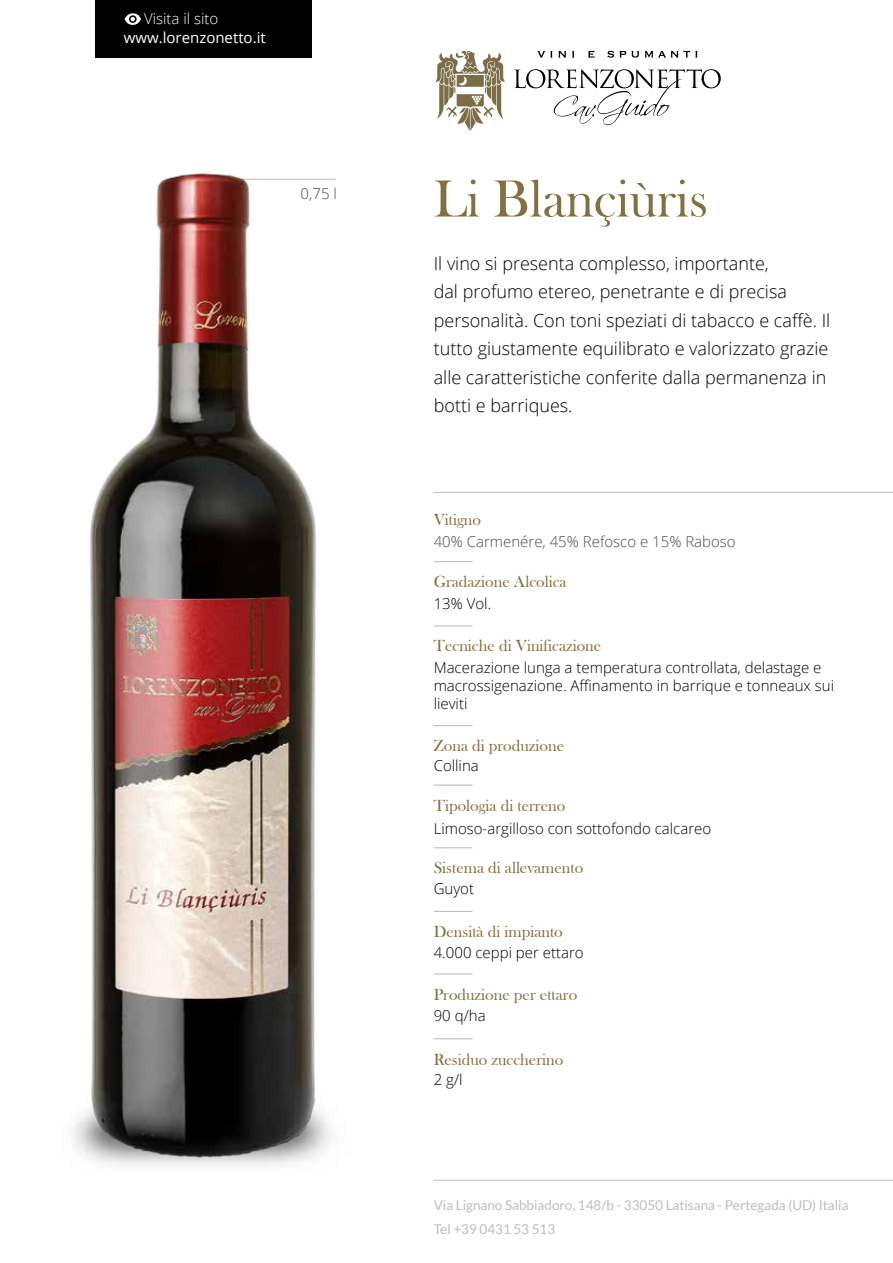
<style>
.page{position:relative;width:893px;height:1263px;background:#fff}
.page>*{position:absolute;margin:0;border:0;box-sizing:border-box;transform-origin:0 0}
.t1{font:54px "Bask Old Face";color:#846f3f}
.t2{font:300 18px/28.5px "Open Sans";color:#000}
.t3{font:16.5px "Bask Old Face";color:#846f3f}
.t4{font:300 15px/18px "Open Sans";color:#000}
.t5{font:300 15px "Open Sans";color:#4a4a4a}
.t6{font:15px "Open Sans";color:#fff}
.t7{font:300 15px "Open Sans";color:#fff}
.t8{font:13.5px/24px "Lato";color:#bcbec0}
</style>
<div class="page">
<hr style="left:434px;top:492px;width:459px;height:1px;background:#bcbec0">
<hr style="left:434px;top:561px;width:38px;height:1px;background:#bcbec0">
<hr style="left:434px;top:625px;width:38px;height:1px;background:#bcbec0">
<hr style="left:434px;top:725px;width:38px;height:1px;background:#bcbec0">
<hr style="left:434px;top:784px;width:38px;height:2px;background:#bcbec0">
<hr style="left:434px;top:847px;width:38px;height:1px;background:#bcbec0">
<hr style="left:434px;top:911px;width:38px;height:1px;background:#bcbec0">
<hr style="left:434px;top:973px;width:38px;height:1px;background:#bcbec0">
<svg style="left:435px;top:50px;width:70px;height:81px"></svg>
<svg style="left:537px;top:51px;width:15px;height:7px"></svg>
<svg style="left:558px;top:51px;width:8px;height:7px"></svg>
<svg style="left:572px;top:51px;width:2px;height:7px"></svg>
<svg style="left:588px;top:51px;width:6px;height:7px"></svg>
<svg style="left:607px;top:51px;width:32px;height:7px"></svg>
<svg style="left:645px;top:51px;width:52px;height:7px"></svg>
<svg style="left:514px;top:69px;width:207px;height:56px"></svg>
<hr style="left:434px;top:1038px;width:38px;height:1px;background:#bcbec0">
<hr style="left:434px;top:1180px;width:459px;height:1px;background:#bcbec0">
<div style="left:95px;top:0;width:217px;height:58px;background:#000"></div>
<svg style="left:125px;top:13px;width:16px;height:12px"></svg>
<img style="left:73px;top:173px;width:263px;height:992px">
<p class="t7" style="left:144px;top:8px;width:76px">Visita il sito</p>
<p class="t6" style="left:124px;top:27px;width:144px">www.lorenzonetto.it</p>
<p class="t5" style="left:301px;top:183px;width:38px">0,75 l</p>
<h1 class="t1" style="left:434px;top:169px;width:276px">Li Blançiùris</h1>
<p class="t2" style="left:434px;top:248px;width:398px">Il vino si presenta complesso, importante,<br>dal profumo etereo, penetrante e di precisa personalità. Con toni speziati di tabacco e caffè. Il tutto giustamente equilibrato e valorizzato grazie alle caratteristiche conferite dalla permanenza in botti e barriques.</p>
<p class="t3" style="left:434px;top:511px;width:49px">Vitigno</p>
<p class="t5" style="left:434px;top:532px;width:303px">40% Carmenére, 45% Refosco e 15% Raboso</p>
<p class="t3" style="left:434px;top:573px;width:134px">Gradazione Alcolica</p>
<p class="t4" style="left:434px;top:595px;width:59px">13% Vol.</p>
<p class="t3" style="left:434px;top:636px;width:169px">Tecniche di Vinificazione</p>
<p class="t4" style="left:434px;top:658px;width:402px">Macerazione lunga a temperatura controllata, delastage e macrossigenazione. Affinamento in barrique e tonneaux sui lieviti</p>
<p class="t3" style="left:434px;top:736px;width:132px">Zona di produzione</p>
<p class="t4" style="left:434px;top:756px;width:47px">Collina</p>
<p class="t3" style="left:434px;top:796px;width:133px">Tipologia di terreno</p>
<p class="t4" style="left:434px;top:819px;width:279px">Limoso-argilloso con sottofondo calcareo</p>
<p class="t3" style="left:434px;top:859px;width:151px">Sistema di allevamento</p>
<p class="t4" style="left:434px;top:879px;width:42px">Guyot</p>
<p class="t3" style="left:434px;top:922px;width:131px">Densità di impianto</p>
<p class="t4" style="left:434px;top:943px;width:151px">4.000 ceppi per ettaro</p>
<p class="t3" style="left:434px;top:985px;width:145px">Produzione per ettaro</p>
<p class="t4" style="left:434px;top:1006px;width:53px">90 q/ha</p>
<p class="t3" style="left:434px;top:1050px;width:131px">Residuo zuccherino</p>
<p class="t4" style="left:434px;top:1070px;width:30px">2 g/l</p>
<p class="t8" style="left:434px;top:1193px;width:416px">Via Lignano Sabbiadoro, 148/b - 33050 Latisana - Pertegada (UD) Italia<br>Tel +39 0431 53 513</p>
</div>
